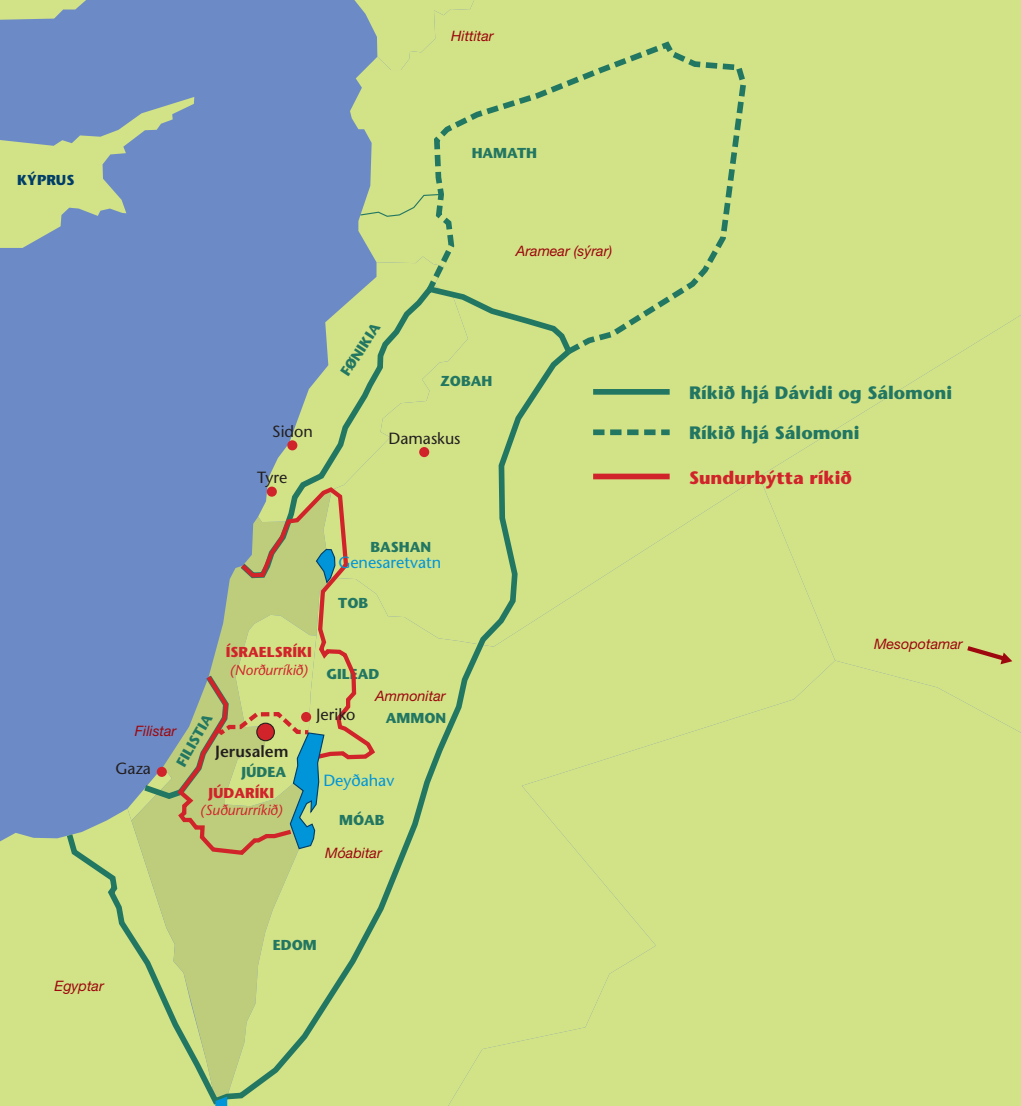
<style>
.page{position:relative;width:1021px;height:1106px;background:#fff}
.page>*{position:absolute;margin:0;border:0;box-sizing:border-box;transform-origin:0 0}
.t1{font:700 18px "Stone Sans";color:#227762}
.t2{font:700 18px "Stone Sans";color:#d1232a}
.t3{font:16.2px "Stone Sans";color:#231f20}
.t4{font:16.2px "Stone Sans";color:#0095d9}
.t5{font:600 16.2px "Stone Sans";color:#231f20}
.t6{font:italic 14.4px "Helvetica Neue LT Std";color:#9d070d}
.t7{font:700 14.4px "Stone Sans";color:#227762}
.t8{font:italic 14.4px "Stone Sans";color:#d1232a}
.t9{font:700 14.4px "Stone Sans";color:#d1232a}
.t10{font:700 14.4px "Stone Sans";color:#003d68}
</style>
<div class="page">
<div style="left:0;top:0;width:1020px;height:1106px;background:#6c8bc6"></div>
<div style="left:0;top:833px;width:63px;height:273px;background:#d2e287"></div>
<svg style="left:350px;top:0;width:409px;height:476px;fill:#d2e287"></svg>
<svg style="left:354px;top:0;width:120px;height:70px"></svg>
<div style="left:759px;top:0;width:261px;height:660px;background:#d2e287"></div>
<div style="left:835px;top:660px;width:185px;height:446px;background:#d2e287"></div>
<div style="left:576px;top:476px;width:259px;height:630px;background:#d2e287"></div>
<svg style="left:0;top:97px;width:194px;height:151px"></svg>
<svg style="left:0;top:0;width:86px;height:20px"></svg>
<svg style="left:63px;top:581px;width:513px;height:525px"></svg>
<svg style="left:267px;top:283px;width:309px;height:298px"></svg>
<div style="left:422px;top:38px;width:327px;height:321px;background:#d2e287"></div>
<svg style="left:359px;top:193px;width:83px;height:24px"></svg>
<svg style="left:962px;top:643px;width:50px;height:21px"></svg>
<div style="left:593px;top:389px;width:76px;height:6px;background:#227762"></div>
<svg style="left:593px;top:429px;width:76px;height:6px"></svg>
<div style="left:593px;top:473px;width:76px;height:6px;background:#d1232a"></div>
<svg style="left:127px;top:485px;width:251px;height:372px"></svg>
<div style="left:419px;top:447px;width:10px;height:10px;background:#d1232a;border-radius:50%"></div>
<div style="left:287px;top:440px;width:10px;height:10px;background:#d1232a;border-radius:50%"></div>
<div style="left:267px;top:486px;width:10px;height:10px;background:#d1232a;border-radius:50%"></div>
<div style="left:301px;top:712px;width:10px;height:10px;background:#d1232a;border-radius:50%"></div>
<svg style="left:256px;top:722px;width:19px;height:19px"></svg>
<div style="left:157px;top:766px;width:10px;height:11px;background:#d1232a;border-radius:50%"></div>
<svg style="left:215px;top:1096px;width:12px;height:10px"></svg>
<p class="t6" style="left:451px;top:30px;width:44px">Hittitar</p>
<p class="t10" style="left:17px;top:174px;width:59px">KÝPRUS</p>
<p class="t7" style="left:471px;top:147px;width:67px">HAMATH</p>
<p class="t6" style="left:516px;top:246px;width:98px">Aramear (sýrar)</p>
<p class="t3" style="left:272px;top:425px;width:42px">Sidon</p>
<p class="t3" style="left:257px;top:471px;width:32px">Tyre</p>
<p class="t7" style="left:339px;top:371px;width:61px;rotate:-56deg">FØNIKIA</p>
<p class="t7" style="left:440px;top:375px;width:54px">ZOBAH</p>
<p class="t3" style="left:388px;top:431px;width:74px">Damaskus</p>
<p class="t9" style="left:226px;top:646px;width:88px">ÍSRAELSRÍKI</p>
<p class="t8" style="left:230px;top:663px;width:80px">(Norðurríkið)</p>
<p class="t7" style="left:370px;top:541px;width:62px">BASHAN</p>
<p class="t4" style="left:338px;top:556px;width:104px">Genesaretvatn</p>
<p class="t7" style="left:338px;top:597px;width:31px">TOB</p>
<p class="t7" style="left:326px;top:668px;width:55px">GILEAD</p>
<p class="t6" style="left:375px;top:690px;width:72px">Ammonitar</p>
<p class="t7" style="left:175px;top:762px;width:59px;rotate:-60deg">FILISTIA</p>
<p class="t6" style="left:135px;top:726px;width:43px">Filistar</p>
<p class="t5" style="left:215px;top:745px;width:75px">Jerusalem</p>
<p class="t3" style="left:116px;top:762px;width:37px">Gaza</p>
<p class="t7" style="left:241px;top:766px;width:46px">JÚDEA</p>
<p class="t9" style="left:208px;top:787px;width:68px">JÚDARÍKI</p>
<p class="t8" style="left:200px;top:804px;width:84px">(Suðururríkið)</p>
<p class="t3" style="left:316px;top:708px;width:41px">Jeriko</p>
<p class="t7" style="left:386px;top:712px;width:62px">AMMON</p>
<p class="t4" style="left:323px;top:773px;width:72px">Deyðahav</p>
<p class="t7" style="left:339px;top:814px;width:47px">MÓAB</p>
<p class="t6" style="left:325px;top:847px;width:58px">Móabitar</p>
<p class="t6" style="left:55px;top:980px;width:51px">Egyptar</p>
<p class="t7" style="left:273px;top:939px;width:46px">EDOM</p>
<p class="t1" style="left:689px;top:385px;width:265px">Ríkið hjá Dávidi og Sálomoni</p>
<p class="t1" style="left:689px;top:426px;width:172px">Ríkið hjá Sálomoni</p>
<p class="t2" style="left:689px;top:470px;width:164px">Sundurbýtta ríkið</p>
<p class="t6" style="left:874px;top:639px;width:90px">Mesopotamar</p>
</div>
